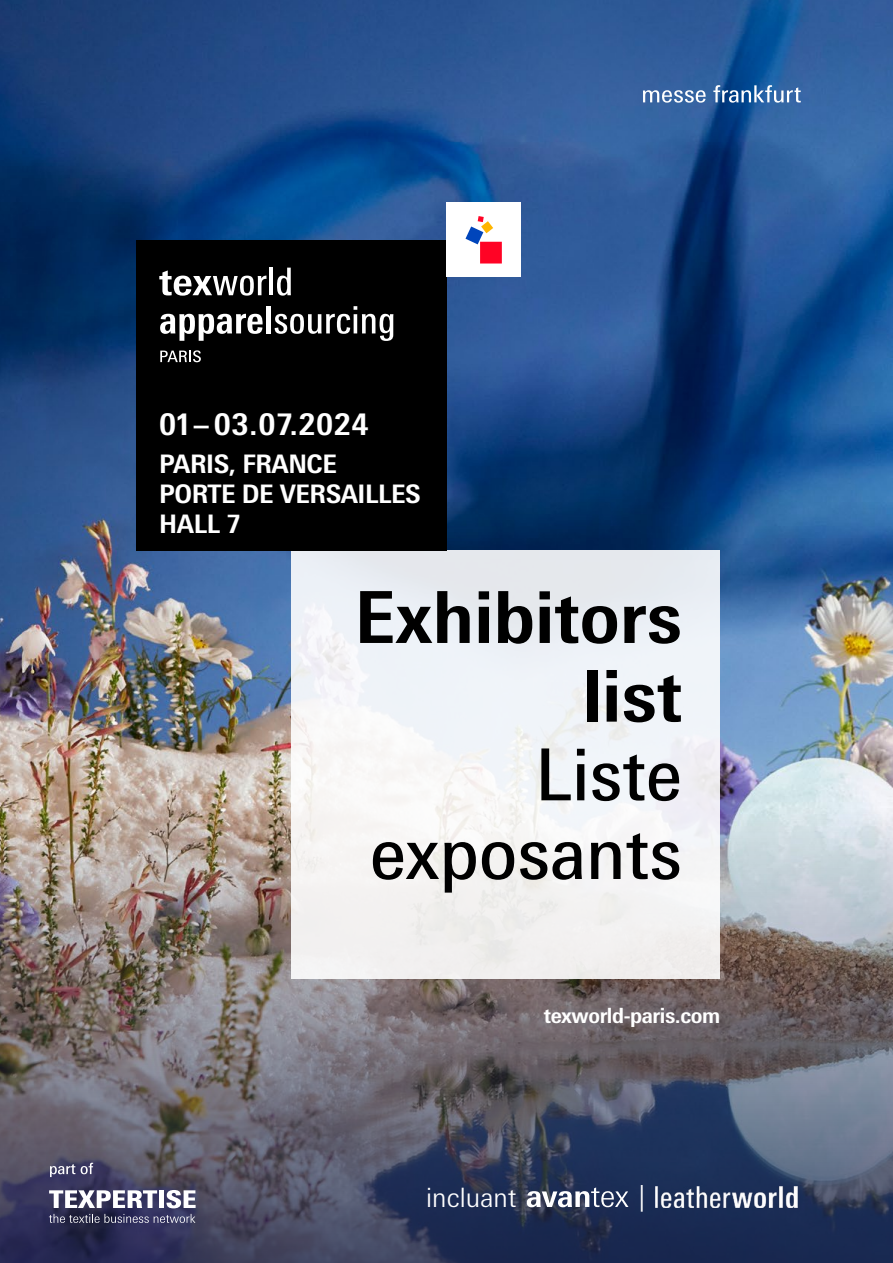
<style>
.page{position:relative;width:893px;height:1263px;background:#fff}
.page>*{position:absolute;margin:0;border:0;box-sizing:border-box;transform-origin:0 0}
.t1{font:700 71.7px/78.6px "Messe Univers";color:#000;text-align:right}
.t2{font:71.7px/78.6px "Messe Univers";color:#000;text-align:right}
.t3{font:700 30px "Messe Univers";letter-spacing:.02em;color:#fff}
.t4{font:300 26.7px "Messe Univers";color:#fff}
.t5{font:700 25.5px/30px "Messe Univers";letter-spacing:-.02em;color:#fff}
.t6{font:700 21px "Messe Univers";letter-spacing:-.02em;color:#fff}
</style>
<div class="page">
<img style="left:0;top:0;width:893px;height:1263px">
<div style="left:291px;top:550px;width:429px;height:429px;background:#f0f2f5"></div>
<div style="left:136px;top:240px;width:311px;height:310px;background:#000"></div>
<div style="left:447px;top:203px;width:74px;height:74px;background:#fff"></div>
<svg style="left:465px;top:216px;width:37px;height:47px"></svg>
<svg style="left:50px;top:1164px;width:25px;height:13px"></svg>
<svg style="left:81px;top:1163px;width:12px;height:11px"></svg>
<svg style="left:49px;top:1190px;width:108px;height:18px"></svg>
<div style="left:159px;top:1190px;width:5px;height:18px;background:#fff"></div>
<svg style="left:166px;top:1190px;width:30px;height:18px"></svg>
<svg style="left:49px;top:1214px;width:146px;height:9px"></svg>
<svg style="left:643px;top:90px;width:63px;height:13px"></svg>
<svg style="left:713px;top:85px;width:88px;height:18px"></svg>
<svg style="left:159px;top:270px;width:107px;height:26px"></svg>
<hr style="left:269px;top:268px;width:4px;height:27px;background:#fff">
<svg style="left:277px;top:268px;width:14px;height:28px"></svg>
<svg style="left:160px;top:314px;width:103px;height:27px"></svg>
<div style="left:266px;top:306px;width:5px;height:27px;background:#fff"></div>
<svg style="left:275px;top:306px;width:118px;height:35px"></svg>
<svg style="left:160px;top:350px;width:41px;height:12px"></svg>
<svg style="left:527px;top:1187px;width:101px;height:20px"></svg>
<img style="left:655px;top:1186px;width:143px;height:22px">
<p class="t3" style="left:159px;top:405px;width:211px">01 – 03.07.2024</p>
<p class="t5" style="left:159px;top:449px;width:263px">PARIS, FRANCE<br>PORTE DE VERSAILLES<br>HALL 7</p>
<h1 class="t1" style="left:354px;top:577px;width:329px">Exhibitors list</h1>
<h1 class="t2" style="left:370px;top:734px;width:314px">Liste exposants</h1>
<p class="t6" style="left:544px;top:1002px;width:178px">texworld-paris.com</p>
<p class="t4" style="left:426px;top:1181px;width:92px">incluant</p>
<p class="t4" style="left:639px;top:1179px;width:8px">|</p>
</div>
